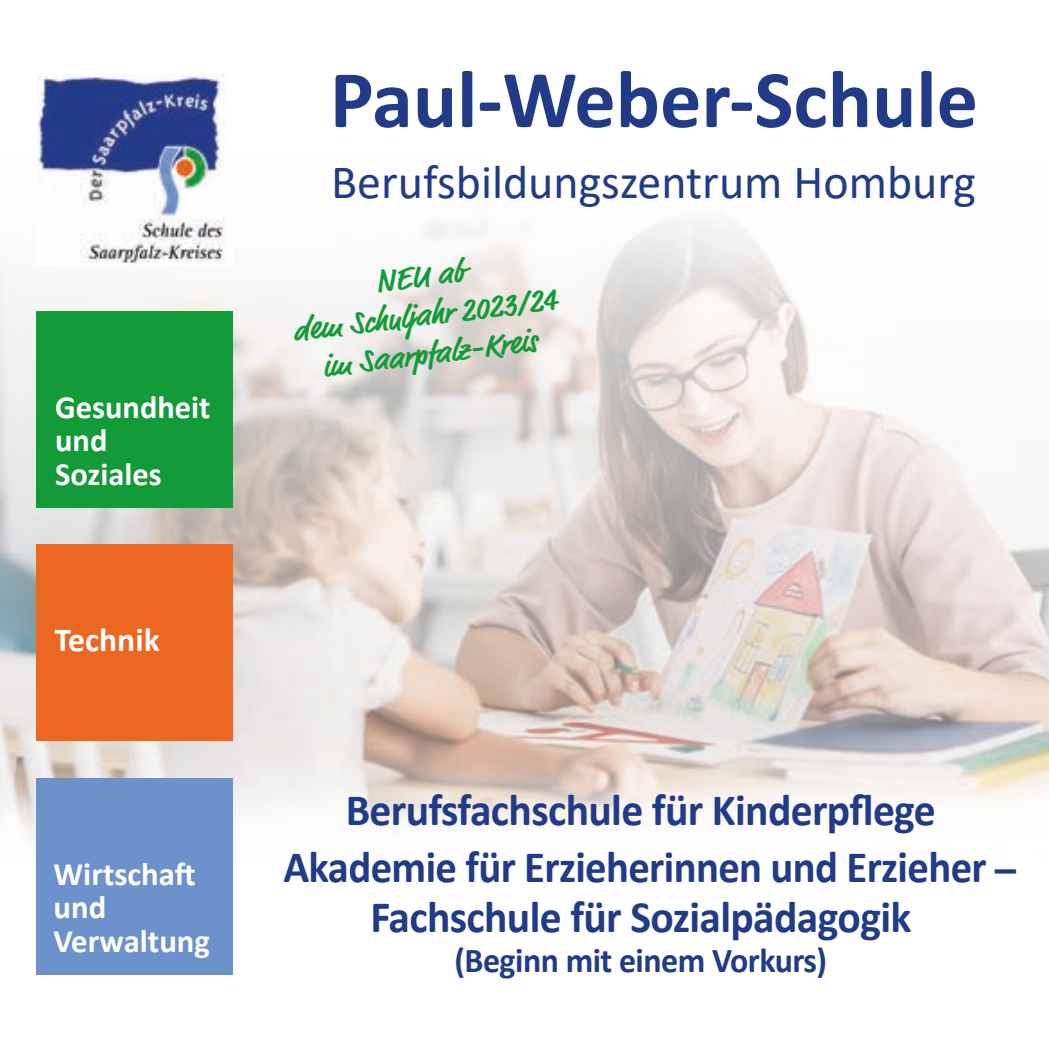
<style>
.page{position:relative;width:1049px;height:1049px;background:#fff}
.page>*{position:absolute;margin:0;border:0;box-sizing:border-box;transform-origin:0 0}
.t1{font:700 82.5px "Calibri";color:#213b88}
.t2{font:48px "Calibri";color:#213b88}
.t3{font:700 45px/57px "Calibri";letter-spacing:-.015em;color:#213b88;text-align:center}
.t4{font:700 35px "Calibri";letter-spacing:-.015em;color:#213b88}
.t5{font:700 33.75px "Calibri";color:#fff}
.t6{font:700 32.75px/33.2px "Calibri";color:#fff}
.t7{font:700 32.5px/33.2px "Calibri";color:#fff}
.t8{font:700 31.75px/38.8px "Market Pro";color:#139b39;text-align:center}
.s1{font-family:"Humanist 521 BT"}
</style>
<div class="page">
<img style="left:0;top:74px;width:1049px;height:901px">
<div style="left:36px;top:75px;width:197px;height:190px;background:#fff"></div>
<img style="left:38px;top:75px;width:187px;height:188px">
<div style="left:36px;top:544px;width:197px;height:197px;background:#ec671f"></div>
<div style="left:36px;top:311px;width:197px;height:196px;background:#139b39"></div>
<div style="left:36px;top:778px;width:197px;height:196px;background:#6d91cb"></div>
<p class="t7" style="left:55px;top:390px;width:157px">Gesundheit und<br>Soziales</p>
<p class="t5" style="left:54px;top:616px;width:107px">Technik</p>
<p class="t6" style="left:54px;top:857px;width:158px">Wirtschaft und<br>Verwaltung</p>
<h1 class="t1" style="left:330px;top:41px;width:650px">Paul-Weber-Schule</h1>
<p class="t2" style="left:331px;top:149px;width:646px">Berufsbildungszentrum Homburg</p>
<p class="t8" style="left:286px;top:274px;width:267px;rotate:-7deg">NEU ab<br>dem Schuljahr 2023/24 im Saarpfalz-Kreis</p>
<p class="t3" style="left:283px;top:781px;width:734px">Berufsfachschule für Kinderpflege<br>Akademie für Erzieherinnen und Erzieher <span class="s1">–</span></p>
<p class="t3" style="left:370px;top:888px;width:542px">Fachschule für Sozialpädagogik</p>
<p class="t4" style="left:454px;top:936px;width:374px">(Beginn mit einem Vorkurs)</p>
</div>
